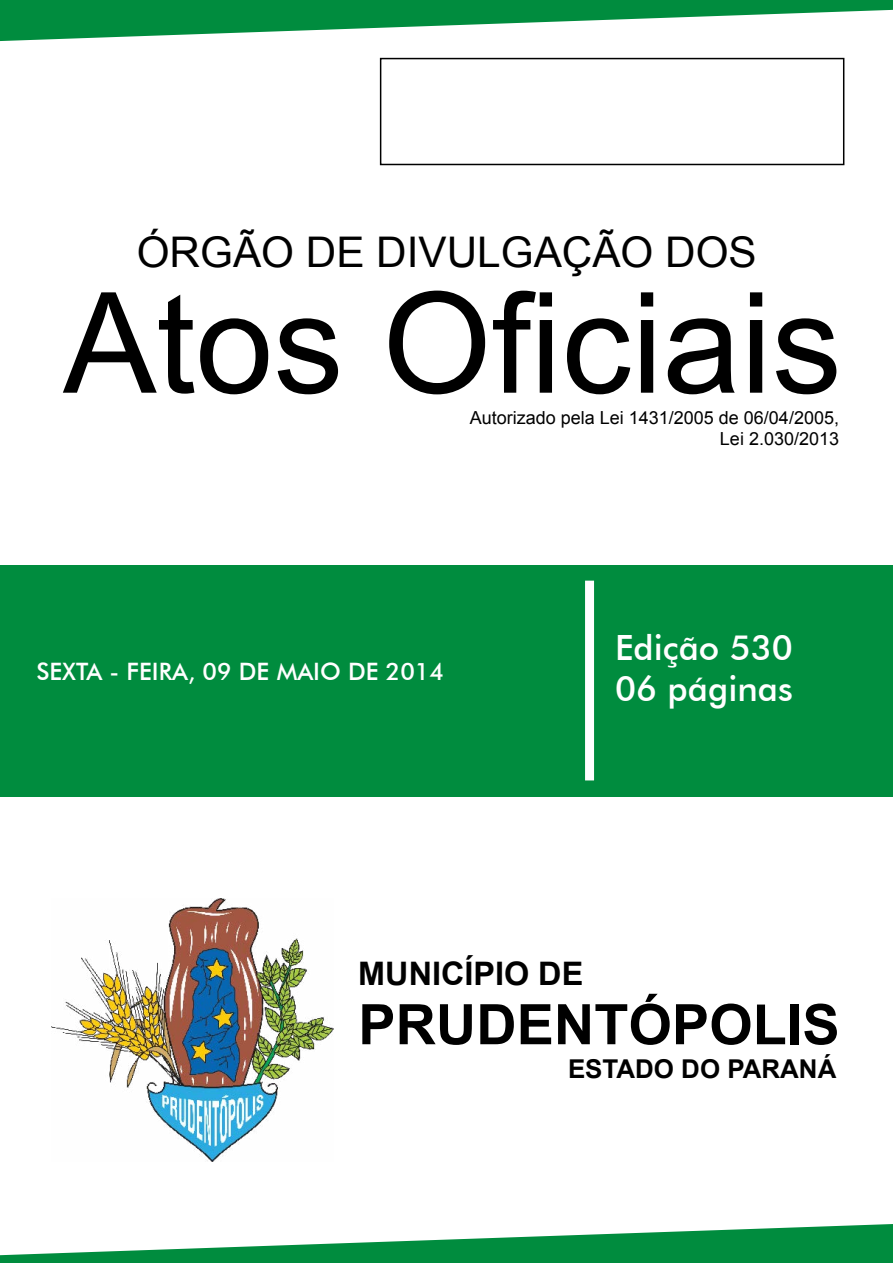
<style>
.page{position:relative;width:893px;height:1263px;background:#fff}
.page>*{position:absolute;margin:0;border:0;box-sizing:border-box;transform-origin:0 0}
.t1{font:140.1px "Arial";color:#000}
.t2{font:700 55.95px "Arial";color:#000}
.t3{font:42.3px "Arial";color:#000}
.t4{font:500 34.8px/41.7px "Futura BT";color:#fff}
.t5{font:700 32.4px "Arial";color:#000}
.t6{font:700 25.95px "Arial";color:#000}
.t7{font:500 24px "Futura BT";color:#fff}
.t8{font:18px/21.6px "Arial";color:#000;text-align:right}
</style>
<div class="page">
<div style="left:0;top:565px;width:893px;height:231px;background:#008c3e"></div>
<div style="left:585px;top:581px;width:9px;height:199px;background:#fff"></div>
<img style="left:51px;top:898px;width:283px;height:264px">
<svg style="left:0;top:0;width:893px;height:41px"></svg>
<svg style="left:0;top:1224px;width:893px;height:39px"></svg>
<div style="left:380px;top:58px;width:464px;height:107px;border:2px solid #000"></div>
<h3 class="t3" style="left:137px;top:224px;width:621px">ÓRGÃO DE DIVULGAÇÃO DOS</h3>
<h1 class="t1" style="left:63px;top:252px;width:780px">Atos Oficiais</h1>
<p class="t8" style="left:470px;top:407px;width:371px">Autorizado pela Lei 1431/2005 de 06/04/2005,<br>Lei 2.030/2013</p>
<h3 class="t7" style="left:36px;top:657px;width:409px">SEXTA - FEIRA, 09 DE MAIO DE 2014</h3>
<h3 class="t4" style="left:615px;top:626px;width:179px">Edição 530<br>06 páginas</h3>
<h3 class="t5" style="left:358px;top:952px;width:227px">MUNICÍPIO DE</h3>
<h2 class="t2" style="left:358px;top:987px;width:483px">PRUDENTÓPOLIS</h2>
<h3 class="t6" style="left:568px;top:1052px;width:270px">ESTADO DO PARANÁ</h3>
</div>
